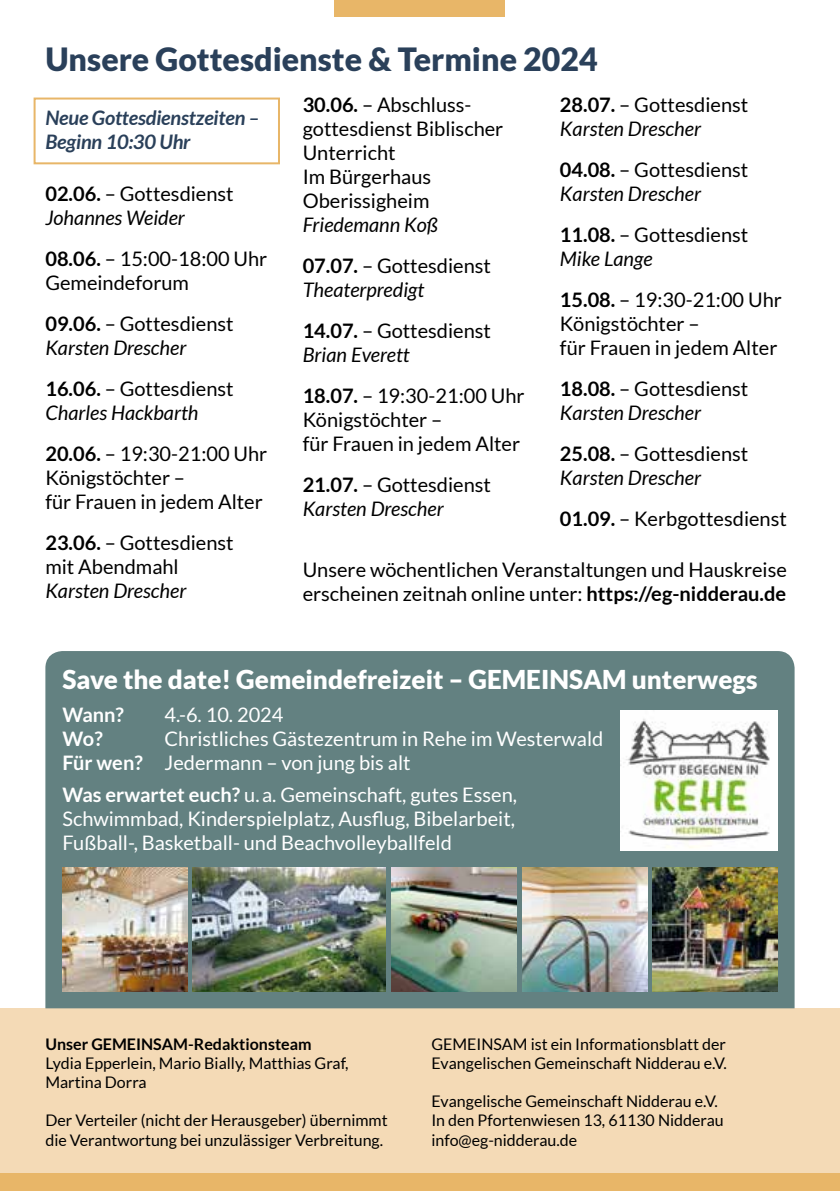
<style>
.page{position:relative;width:840px;height:1191px;background:#fff}
.page>*{position:absolute;margin:0;border:0;box-sizing:border-box;transform-origin:0 0}
.t1{font:900 32px "Lato";color:#2a405a}
.t2{font:900 26px "Lato";color:#fff}
.t3{font:20px/24px "Lato";color:#000}
.t4{font:italic 20px/24px "Lato";color:#000}
.t5{font:20px/24px "Lato";color:#fff}
.t6{font:italic 700 20px/24px "Lato";letter-spacing:-.01em;color:#2a405a}
.t7{font:700 20px "Lato";letter-spacing:-.01em;color:#fff}
.t8{font:16px/19.2px "Lato";color:#000}
.t9{font:700 16px "Lato";color:#000}
.s1{font-weight:700;font-style:normal}
.s2{font-style:normal}
.s3{font-weight:700}
.s4{font-style:italic}
</style>
<div class="page">
<div style="left:0;top:1008px;width:839px;height:183px;background:#f4dab6"></div>
<div style="left:34px;top:98px;width:246px;height:66px;border:2px solid #e8b668"></div>
<div style="left:45px;top:651px;width:749px;height:357px;background:#638181"></div>
<img style="left:619px;top:710px;width:158px;height:141px">
<img style="left:522px;top:867px;width:124px;height:124px">
<img style="left:391px;top:867px;width:125px;height:124px">
<img style="left:652px;top:867px;width:125px;height:124px">
<img style="left:193px;top:867px;width:193px;height:124px">
<img style="left:62px;top:867px;width:125px;height:124px">
<div style="left:0;top:1174px;width:839px;height:17px;background:#e8b668"></div>
<div style="left:334px;top:0;width:171px;height:17px;background:#e8b668"></div>
<h1 class="t1" style="left:45px;top:41px;width:553px">Unsere Gottesdienste &amp; Termine 2024</h1>
<p class="t6" style="left:45px;top:107px;width:215px">Neue Gottesdienstzeiten –<br>Beginn 10:30 Uhr</p>
<p class="t4" style="left:45px;top:182px;width:190px"><span class="s1">02.06.</span> <span class="s2">– Gottesdienst<br></span>Johannes Weider</p>
<p class="t3" style="left:45px;top:247px;width:223px"><span class="s3">08.06.</span> – 15:00-18:00 Uhr<br>Gemeindeforum</p>
<p class="t4" style="left:45px;top:312px;width:190px"><span class="s1">09.06.</span> <span class="s2">– Gottesdienst<br></span>Karsten Drescher</p>
<p class="t4" style="left:45px;top:377px;width:190px"><span class="s1">16.06.</span> <span class="s2">– Gottesdienst<br></span>Charles Hackbarth</p>
<p class="t3" style="left:45px;top:442px;width:223px"><span class="s3">20.06.</span> – 19:30-21:00 Uhr<br>Königstöchter –<br>für Frauen in jedem Alter</p>
<p class="t3" style="left:45px;top:531px;width:190px"><span class="s3">23.06.</span> – Gottesdienst mit Abendmahl</p>
<p class="t4" style="left:45px;top:579px;width:142px">Karsten Drescher</p>
<p class="t4" style="left:559px;top:93px;width:190px"><span class="s1">28.07.</span> <span class="s2">– Gottesdienst<br></span>Karsten Drescher</p>
<p class="t4" style="left:559px;top:158px;width:190px"><span class="s1">04.08.</span> <span class="s2">– Gottesdienst<br></span>Karsten Drescher</p>
<p class="t3" style="left:559px;top:223px;width:190px"><span class="s3">11.08.</span> – Gottesdienst<br><span class="s4">Mike Lange</span></p>
<p class="t3" style="left:559px;top:288px;width:223px"><span class="s3">15.08.</span> – 19:30-21:00 Uhr<br>Königstöchter –<br>für Frauen in jedem Alter</p>
<p class="t4" style="left:559px;top:377px;width:190px"><span class="s1">18.08.</span> <span class="s2">– Gottesdienst<br></span>Karsten Drescher</p>
<p class="t4" style="left:559px;top:442px;width:190px"><span class="s1">25.08.</span> <span class="s2">– Gottesdienst<br></span>Karsten Drescher</p>
<p class="t3" style="left:559px;top:507px;width:228px"><span class="s3">01.09.</span> – Kerbgottesdienst</p>
<p class="t3" style="left:302px;top:557px;width:485px">Unsere wöchentlichen Veranstaltungen und Hauskreise erscheinen zeitnah online unter: <span class="s3">https://eg-nidderau.de</span></p>
<p class="t3" style="left:302px;top:93px;width:202px"><span class="s3">30.06.</span> – Abschluss&shy;gottesdienst Biblischer<br>Unterricht<br>Im Bürgerhaus<br>Oberissigheim</p>
<p class="t4" style="left:302px;top:205px;width:190px;line-height:41px">Friedemann Koß<br><span class="s1">07.07.</span> <span class="s2">– Gottesdienst</span></p>
<p class="t4" style="left:302px;top:270px;width:190px;line-height:41px">Theaterpredigt<br><span class="s1">14.07.</span> <span class="s2">– Gottesdienst</span></p>
<p class="t3" style="left:302px;top:334px;width:223px;line-height:41px"><span class="s4">Brian Everett<br></span><span class="s3">18.07.</span> – 19:30-21:00 Uhr</p>
<p class="t3" style="left:302px;top:408px;width:219px">Königstöchter –<br>für Frauen in jedem Alter</p>
<p class="t4" style="left:302px;top:473px;width:190px"><span class="s1">21.07.</span> <span class="s2">– Gottesdienst<br></span>Karsten Drescher</p>
<h2 class="t2" style="left:62px;top:664px;width:696px">Save the date! Gemeindefreizeit – GEMEINSAM unterwegs</h2>
<p class="t7" style="left:62px;top:703px;width:63px">Wann?</p>
<p class="t5" style="left:164px;top:702px;width:120px">4.-6. 10. 2024</p>
<p class="t7" style="left:62px;top:727px;width:42px">Wo?</p>
<p class="t5" style="left:62px;top:726px;width:542px;text-indent:102px">Christliches Gästezentrum in Rehe im Westerwald<br><span class="s3">Für wen?</span> Jedermann – von jung bis alt</p>
<p class="t5" style="left:62px;top:782px;width:456px;text-align:justify"><span class="s3">Was erwartet euch?</span> u.a. Gemeinschaft, gutes Essen, -Schwimmbad, Kinderspielplatz, Ausflug, Bibelarbeit, Fußball-, Basketball- und Beachvolleyballfeld</p>
<p class="t9" style="left:45px;top:1034px;width:267px">Unser GEMEINSAM-Redaktionsteam</p>
<p class="t8" style="left:45px;top:1053px;width:304px">Lydia Epperlein, Mario Bially, Matthias Graf,<br>Martina Dorra</p>
<p class="t8" style="left:45px;top:1111px;width:343px">Der Verteiler (nicht der Herausgeber) übernimmt die Verantwortung bei unzulässiger Verbreitung.</p>
<p class="t8" style="left:431px;top:1034px;width:297px">GEMEINSAM ist ein Informationsblatt der<br>Evangelischen Gemeinschaft Nidderau e.V.</p>
<p class="t8" style="left:431px;top:1091px;width:294px">Evangelische Gemeinschaft Nidderau e.V.<br>In den Pfortenwiesen 13, 61130 Nidderau info@eg-nidderau.de</p>
</div>
